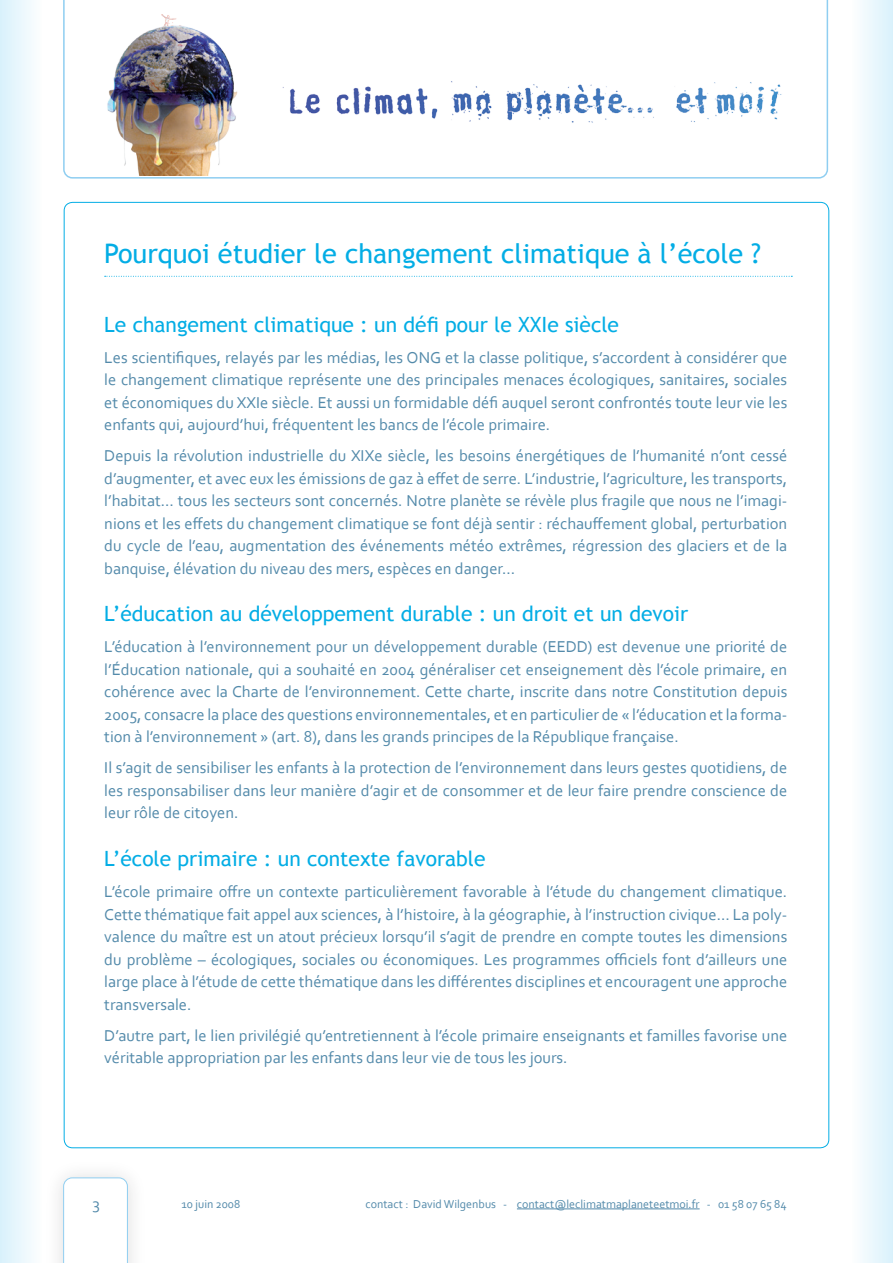
<style>
.page{position:relative;width:893px;height:1263px;background:#fff}
.page>*{position:absolute;margin:0;border:0;box-sizing:border-box;transform-origin:0 0}
.titre1{font:27px "Trebuchet MS";color:#03ade5}
.titre2{font:21px "Trebuchet MS";color:#03ade5}
.t1{font:16.5px/22.5px "Corbel";color:#538aaa;text-align:justify}
.t2{font:12px "Corbel";color:#538aaa}
</style>
<div class="page">
<div style="left:850px;top:0;width:43px;height:1263px;background:linear-gradient(to right,#fffffe,#d9f1fc)"></div>
<div style="left:0;top:0;width:43px;height:1263px;background:linear-gradient(to right,#d9f1fc,#fefefe)"></div>
<img style="left:38px;top:1152px;width:94px;height:111px">
<svg style="left:63px;top:1177px;width:65px;height:86px"></svg>
<svg style="left:63px;top:0;width:763px;height:179px"></svg>
<img style="left:100px;top:0;width:729px;height:175px">
<hr style="left:517px;top:1208px;width:183px;height:1px;background:#538aaa">
<svg style="left:105px;top:276px;width:687px;height:1px"></svg>
<p class="titre1" style="left:104px;top:238px;width:658px">Pourquoi étudier le changement climatique à l’école ?</p>
<p class="titre2" style="left:104px;top:312px;width:516px">Le changement climatique : un défi pour le XXIe siècle</p>
<p class="t1" style="left:104px;top:346px;width:684px">Les scientifiques, relayés par les médias, les ONG et la classe politique, s’accordent à considérer que le changement climatique représente une des principales menaces écologiques, sanitaires, sociales et économiques du XXIe siècle. Et aussi un formidable défi auquel seront confrontés toute leur vie les enfants qui, aujourd’hui, fréquentent les bancs de l’école primaire.</p>
<p class="t1" style="left:104px;top:444px;width:684px">Depuis la révolution industrielle du XIXe siècle, les besoins énergétiques de l’humanité n’ont cessé d’augmenter, et avec eux les émissions de gaz à effet de serre. L’industrie, l’agriculture, les transports, l’habitat… tous les secteurs sont concernés. Notre planète se révèle plus fragile que nous ne l’imagi&shy;nions et les effets du changement climatique se font déjà sentir : réchauffement global, perturbation du cycle de l’eau, augmentation des événements météo extrêmes, régression des glaciers et de la banquise, élévation du niveau des mers, espèces en danger…</p>
<p class="titre2" style="left:104px;top:602px;width:585px">L’éducation au développement durable : un droit et un devoir</p>
<p class="t1" style="left:104px;top:635px;width:685px">L’éducation à l’environnement pour un développement durable (EEDD) est devenue une priorité de l’Éducation nationale, qui a souhaité en 2004 généraliser cet enseignement dès l’école primaire, en cohérence avec la Charte de l’environnement. Cette charte, inscrite dans notre Constitution depuis 2005, consacre la place des questions environnementales, et en particulier de « l’éducation et la forma&shy;tion à l’environnement » (art. 8), dans les grands principes de la République française.</p>
<p class="t1" style="left:104px;top:756px;width:684px">Il s’agit de sensibiliser les enfants à la protection de l’environnement dans leurs gestes quotidiens, de les responsabiliser dans leur manière d’agir et de consommer et de leur faire prendre conscience de leur rôle de citoyen.</p>
<p class="titre2" style="left:104px;top:846px;width:383px">L’école primaire : un contexte favorable</p>
<p class="t1" style="left:104px;top:880px;width:684px">L’école primaire offre un contexte particulièrement favorable à l’étude du changement climatique.<br>Cette thématique fait appel aux sciences, à l’histoire, à la géographie, à l’instruction civique… La poly&shy;valence du maître est un atout précieux lorsqu’il s’agit de prendre en compte toutes les dimensions du problème – écologiques, sociales ou économiques. Les programmes officiels font d’ailleurs une large place à l’étude de cette thématique dans les différentes disciplines et encouragent une approche transversale.</p>
<p class="t1" style="left:104px;top:1023px;width:684px">D’autre part, le lien privilégié qu’entretiennent à l’école primaire enseignants et familles favorise une véritable appropriation par les enfants dans leur vie de tous les jours.</p>
<p class="t2" style="left:181px;top:1196px;width:60px">10 juin 2008</p>
<p class="t2" style="left:365px;top:1196px;width:423px">contact : David Wilgenbus - contact@leclimatmaplaneteetmoi.fr - 01 58 07 65 84</p>
</div>
